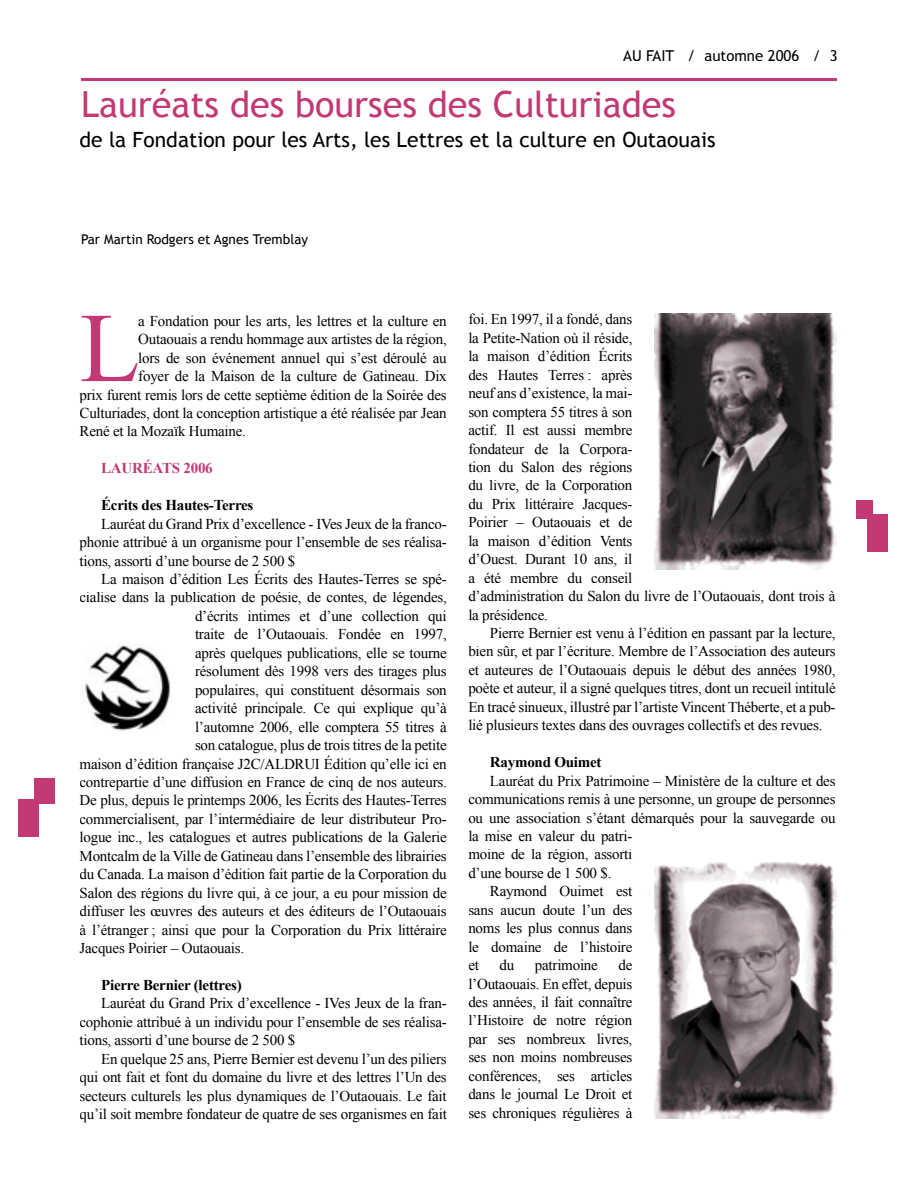
<style>
.page{position:relative;width:918px;height:1188px;background:#fff}
.page>*{position:absolute;margin:0;border:0;box-sizing:border-box;transform-origin:0 0}
.t1{font:98.55px "Times New Roman";color:#c33975}
.t2{font:36px "Trebuchet MS";color:#c33975}
.t3{font:21px "Trebuchet MS";color:#000}
.t4{font:15px/18.5px "Times New Roman";letter-spacing:-.015em;color:#000;text-align:justify}
.t5{font:700 15px "Times New Roman";letter-spacing:-.015em;color:#000}
.t6{font:15px "Trebuchet MS";color:#000}
.t7{font:700 15px "Times New Roman";letter-spacing:-.015em;color:#c33975}
.t8{font:13.5px "Trebuchet MS";color:#000}
</style>
<div class="page">
<hr style="left:81px;top:78px;width:756px;height:3px;background:#c33975">
<div style="left:856px;top:500px;width:16px;height:19px;background:#c33975"></div>
<div style="left:867px;top:514px;width:21px;height:37px;background:#c33975"></div>
<div style="left:18px;top:799px;width:21px;height:37px;background:#c33975"></div>
<div style="left:35px;top:778px;width:20px;height:26px;background:#c33975"></div>
<img style="left:85px;top:644px;width:85px;height:87px">
<img style="left:654px;top:313px;width:183px;height:256px">
<img style="left:654px;top:862px;width:183px;height:256px">
<p class="t6" style="left:623px;top:47px;width:216px">AU FAIT / automne 2006 / 3</p>
<h2 class="t2" style="left:81px;top:83px;width:596px">Lauréats des bourses des Culturiades</h2>
<h3 class="t3" style="left:80px;top:127px;width:638px">de la Fondation pour les Arts, les Lettres et la culture en Outaouais</h3>
<p class="t8" style="left:81px;top:232px;width:229px">Par Martin Rodgers et Agnes Tremblay</p>
<h1 class="t1" style="left:80px;top:291px;width:62px">L</h1>
<p class="t4" style="left:138px;top:311px;width:310px">a Fondation pour les arts, les lettres et la culture en</p>
<p class="t4" style="left:138px;top:330px;width:310px">Outaouais a rendu hommage aux artistes de la région,</p>
<p class="t4" style="left:138px;top:348px;width:310px">lors de son événement annuel qui s’est déroulé au</p>
<p class="t4" style="left:138px;top:367px;width:310px">foyer de la Maison de la culture de Gatineau. Dix</p>
<p class="t4" style="left:80px;top:385px;width:369px">prix furent remis lors de cette septième édition de la Soirée des</p>
<p class="t4" style="left:80px;top:404px;width:369px">Culturiades, dont la conception artistique a été réalisée par Jean</p>
<p class="t4" style="left:80px;top:422px;width:168px">René et la Mozaïk Humaine.</p>
<p class="t7" style="left:101px;top:460px;width:113px">LAURÉATS 2006</p>
<p class="t5" style="left:101px;top:497px;width:154px">Écrits des Hautes-Terres</p>
<p class="t4" style="left:80px;top:514px;width:369px;text-indent:22px">Lauréat du Grand Prix d’excellence - IVes Jeux de la franco&shy;phonie attribué à un organisme pour l’ensemble de ses réalisa&shy;tions, assorti d’une bourse de 2 500 $</p>
<p class="t4" style="left:101px;top:570px;width:347px">La maison d’édition Les Écrits des Hautes-Terres se spé-</p>
<p class="t4" style="left:80px;top:588px;width:369px">cialise dans la publication de poésie, de contes, de légendes,</p>
<p class="t4" style="left:195px;top:606px;width:253px">d’écrits intimes et d’une collection qui</p>
<p class="t4" style="left:195px;top:625px;width:253px">traite de l’Outaouais. Fondée en 1997,</p>
<p class="t4" style="left:195px;top:643px;width:253px">après quelques publications, elle se tourne</p>
<p class="t4" style="left:195px;top:662px;width:253px">résolument dès 1998 vers des tirages plus</p>
<p class="t4" style="left:195px;top:680px;width:253px">populaires, qui constituent désormais son</p>
<p class="t4" style="left:195px;top:699px;width:253px">activité principale. Ce qui explique qu’à</p>
<p class="t4" style="left:195px;top:717px;width:253px">l’automne 2006, elle comptera 55 titres à</p>
<p class="t4" style="left:195px;top:736px;width:253px">son catalogue, plus de trois titres de la petite</p>
<p class="t4" style="left:80px;top:754px;width:369px">maison d’édition française J2C/ALDRUI Édition qu’elle ici en</p>
<p class="t4" style="left:80px;top:773px;width:369px">contrepartie d’une diffusion en France de cinq de nos auteurs.</p>
<p class="t4" style="left:80px;top:791px;width:369px">De plus, depuis le printemps 2006, les Écrits des Hautes-Terres</p>
<p class="t4" style="left:80px;top:809px;width:369px">commercialisent, par l’intermédiaire de leur distributeur Pro-</p>
<p class="t4" style="left:80px;top:828px;width:369px">logue inc., les catalogues et autres publications de la Galerie</p>
<p class="t4" style="left:80px;top:846px;width:369px">Montcalm de la Ville de Gatineau dans l’ensemble des librairies</p>
<p class="t4" style="left:80px;top:865px;width:369px">du Canada. La maison d’édition fait partie de la Corporation du</p>
<p class="t4" style="left:80px;top:883px;width:369px">Salon des régions du livre qui, à ce jour, a eu pour mission de</p>
<p class="t4" style="left:80px;top:902px;width:369px">diffuser les œuvres des auteurs et des éditeurs de l’Outaouais</p>
<p class="t4" style="left:80px;top:920px;width:369px">à l’étranger ; ainsi que pour la Corporation du Prix littéraire</p>
<p class="t4" style="left:80px;top:939px;width:166px">Jacques Poirier – Outaouais.</p>
<p class="t5" style="left:101px;top:976px;width:142px">Pierre Bernier (lettres)</p>
<p class="t4" style="left:80px;top:994px;width:369px;text-indent:22px">Lauréat du Grand Prix d’excellence - IVes Jeux de la fran&shy;cophonie attribué à un individu pour l’ensemble de ses réalisa&shy;tions, assorti d’une bourse de 2 500 $</p>
<p class="t4" style="left:80px;top:1049px;width:369px;text-indent:22px">En quelque 25 ans, Pierre Bernier est devenu l’un des piliers qui ont fait et font du domaine du livre et des lettres l’Un des secteurs culturels les plus dynamiques de l’Outaouais. Le fait qu’il soit membre fondateur de quatre de ses organismes en fait</p>
<p class="t4" style="left:468px;top:310px;width:369px;text-align:left">foi. En 1997, il a fondé, dans<br>la Petite-Nation où il réside,<br>la maison d’édition Écrits<br>des Hautes Terres : après<br>neuf ans d’existence, la mai-<br>son comptera 55 titres à son<br>actif. Il est aussi membre<br>fondateur de la Corpora-<br>tion du Salon des régions<br>du livre, de la Corporation<br>du Prix littéraire Jacques-<br>Poirier – Outaouais et de<br>la maison d’édition Vents<br>d’Ouest. Durant 10 ans, il<br>a été membre du conseil<br>d’administration du Salon du livre de l’Outaouais, dont trois à la présidence.</p>
<p class="t4" style="left:468px;top:624px;width:369px;text-indent:22px">Pierre Bernier est venu à l’édition en passant par la lecture, bien sûr, et par l’écriture. Membre de l’Association des auteurs et auteures de l’Outaouais depuis le début des années 1980, poète et auteur, il a signé quelques titres, dont un recueil intitulé En tracé sinueux, illustré par l’artiste Vincent Théberte, et a pub&shy;lié plusieurs textes dans des ouvrages collectifs et des revues.</p>
<p class="t5" style="left:490px;top:753px;width:113px">Raymond Ouimet</p>
<p class="t4" style="left:490px;top:771px;width:347px">Lauréat du Prix Patrimoine – Ministère de la culture et des</p>
<p class="t4" style="left:468px;top:790px;width:369px">communications remis à une personne, un groupe de personnes</p>
<p class="t4" style="left:468px;top:808px;width:369px">ou une association s’étant démarqués pour la sauvegarde ou</p>
<p class="t4" style="left:468px;top:827px;width:166px">la mise en valeur du patri-</p>
<p class="t4" style="left:468px;top:845px;width:166px">moine de la région, assorti</p>
<p class="t4" style="left:468px;top:863px;width:145px">d’une bourse de 1 500 $.</p>
<p class="t4" style="left:490px;top:882px;width:144px">Raymond Ouimet est</p>
<p class="t4" style="left:468px;top:900px;width:166px">sans aucun doute l’un des</p>
<p class="t4" style="left:468px;top:919px;width:166px">noms les plus connus dans</p>
<p class="t4" style="left:468px;top:937px;width:166px">le domaine de l’histoire</p>
<p class="t4" style="left:468px;top:956px;width:12px">et</p>
<p class="t4" style="left:500px;top:956px;width:16px">du</p>
<p class="t4" style="left:535px;top:956px;width:64px">patrimoine</p>
<p class="t4" style="left:468px;top:956px;width:166px;text-indent:150px">de l’Outaouais. En effet, depuis des années, il fait connaître l’Histoire de notre région par ses nombreux livres, ses non moins nombreuses conférences, ses articles dans le journal Le Droit et ses chroniques régulières à</p>
</div>
